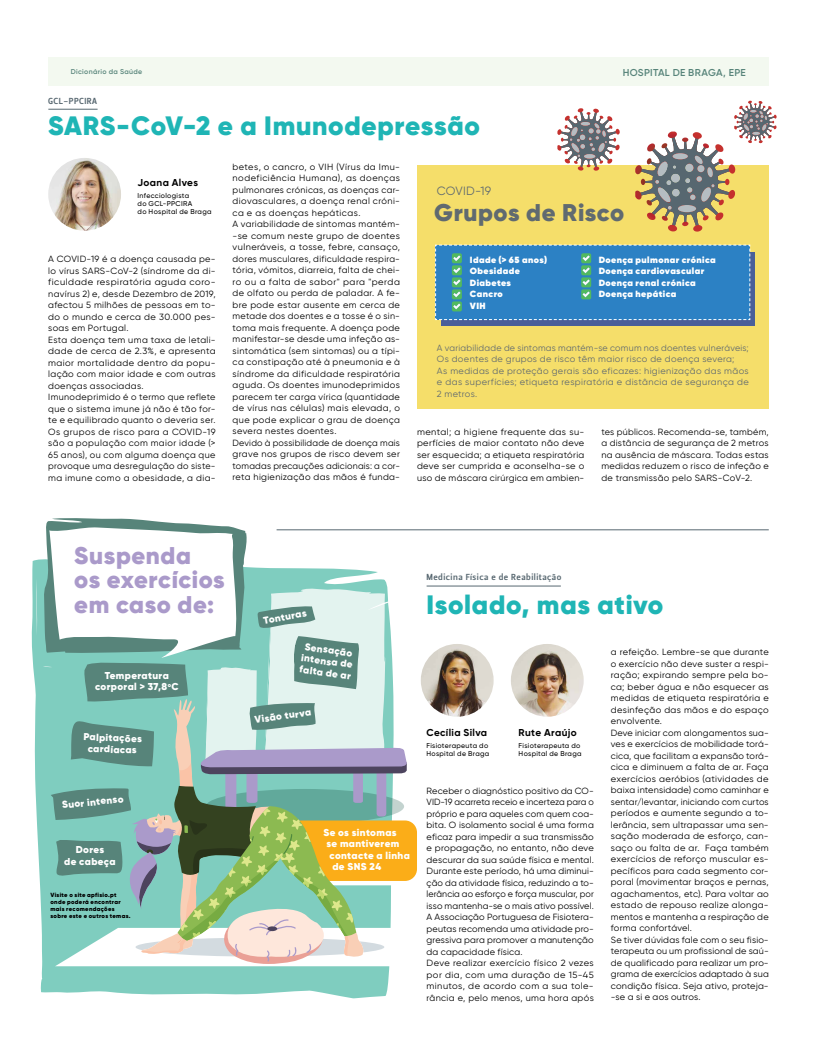
<style>
.page{position:relative;width:817px;height:1049px;background:#fff}
.page>*{position:absolute;margin:0;border:0;box-sizing:border-box;transform-origin:0 0}
.t1{font:900 26.6px "Gilroy";letter-spacing:.025em;color:#1fb5b5}
.t2{font:900 24.2px/24.4px "Gilroy";letter-spacing:.025em;color:#aa9aca}
.t3{font:900 24.2px "Gilroy";letter-spacing:.025em;color:#606a70}
.t4{font:12px "Gilroy";letter-spacing:.02em;color:#606a70}
.t5{font:900 10px/11.5px "Gilroy";letter-spacing:.035em;color:#fff;text-align:center}
.t6{font:700 10px "Gilroy";letter-spacing:.035em;color:#000}
.t7{font:600 10px "Gilroy";letter-spacing:.025em;color:#57847a}
.t8{font:9px/11.5px "Gilroy";letter-spacing:.03em;color:#000}
.t9{font:9px/11.5px "Gilroy";letter-spacing:.035em;color:#606a70}
.t10{font:9px/11.5px "Gilroy";letter-spacing:.03em;color:#000;text-align:justify;scale:1.04 1}
.t11{font:800 9px/11.5px "Gilroy";letter-spacing:.045em;color:#fff}
.t12{font:8.7px "Leitura Sans Grot 3";letter-spacing:.055em;color:#576770}
.t13{font:500 7px/8px "Gilroy";letter-spacing:.045em;color:#000}
.t14{font:600 7px "Gilroy";letter-spacing:.045em;color:#57847a}
.t15{font:900 6px/6.9px "Gilroy";letter-spacing:.05em;color:#000}
</style>
<div class="page">
<div style="left:417px;top:165px;width:351px;height:244px;background:#f5de6a"></div>
<div style="left:441px;top:252px;width:313px;height:73px;background:#4a5f99"></div>
<hr style="left:276px;top:530px;width:492px;height:1px;background:#576770">
<div style="left:48px;top:57px;width:720px;height:28px;background:#f3f9f0"></div>
<svg style="left:31px;top:559px;width:359px;height:440px;fill:#7fcdbf"></svg>
<svg style="left:43px;top:518px;width:382px;height:448px"></svg>
<img style="left:48px;top:158px;width:73px;height:73px;border-radius:36px">
<svg style="left:435px;top:244px;width:315px;height:77px;background:#3586c1"></svg>
<hr style="left:48px;top:109px;width:50px;height:1px;background:#576770">
<img style="left:510px;top:644px;width:73px;height:73px;border-radius:36px">
<img style="left:420px;top:644px;width:73px;height:73px;border-radius:36px">
<hr style="left:426px;top:585px;width:134px;height:1px;background:#576770">
<svg style="left:557px;top:108px;width:62px;height:63px"></svg>
<svg style="left:635px;top:101px;width:141px;height:131px"></svg>
<p class="t14" style="left:71px;top:67px;width:73px">Dicionário da Saúde</p>
<p class="t7" style="left:622px;top:66px;width:125px">HOSPITAL DE BRAGA, EPE</p>
<p class="t12" style="left:48px;top:95px;width:50px">GCL-PPCIRA</p>
<h1 class="t1" style="left:48px;top:109px;width:433px">SARS-CoV-2 e a Imunodepressão</h1>
<p class="t8" style="left:232px;top:161px;width:169px">betes, o cancro, o VIH (Vírus da Imu&shy;nodeficiência Humana), as doenças pulmonares crónicas, as doenças car&shy;diovasculares, a doença renal cróni&shy;ca e as doenças hepáticas.<br>A variabilidade de sintomas mantém--se comum neste grupo de doentes vulneráveis, a tosse, febre, cansaço, dores musculares, dificuldade respira&shy;tória, vómitos, diarreia, falta de chei&shy;ro ou a falta de sabor" para "perda de olfato ou perda de paladar. A fe&shy;bre pode estar ausente em cerca de metade dos doentes e a tosse é o sin&shy;toma mais frequente. A doença pode manifestar-se desde uma infeção as&shy;sintomática (sem sintomas) ou a típi&shy;ca constipação até à pneumonia e à síndrome da dificuldade respiratória aguda. Os doentes imunodeprimidos parecem ter carga vírica (quantidade de vírus nas células) mais elevada, o que pode explicar o grau de doença severa nestes doentes.<br>Devido à possibilidade de doença mais grave nos grupos de risco devem ser tomadas precauções adicionais: a cor&shy;reta higienização das mãos é funda-</p>
<p class="t6" style="left:137px;top:176px;width:62px">Joana Alves</p>
<p class="t13" style="left:137px;top:192px;width:75px">Infecciologista<br>do GCL-PPCIRA<br>do Hospital de Braga</p>
<h3 class="t4" style="left:437px;top:184px;width:56px">COVID-19</h3>
<h2 class="t3" style="left:434px;top:197px;width:192px">Grupos de Risco</h2>
<p class="t11" style="left:469px;top:254px;width:79px">Idade (&gt; 65 anos)<br>Obesidade<br>Diabetes<br>Cancro<br>VIH</p>
<p class="t11" style="left:598px;top:254px;width:118px">Doença pulmonar crónica<br>Doença cardiovascular<br>Doença renal crónica<br>Doença hepática</p>
<p class="t8" style="left:48px;top:253px;width:169px">A COVID-19 é a doença causada pe&shy;lo vírus SARS-CoV-2 (síndrome da di&shy;ficuldade respiratória aguda coro&shy;navírus 2) e, desde Dezembro de 2019, afectou 5 milhões de pessoas em to&shy;do o mundo e cerca de 30.000 pes&shy;soas em Portugal.<br>Esta doença tem uma taxa de letali&shy;dade de cerca de 2.3%, e apresenta maior mortalidade dentro da popu&shy;lação com maior idade e com outras doenças associadas.<br>Imunodeprimido é o termo que reflete que o sistema imune já não é tão for&shy;te e equilibrado quanto o deveria ser.<br>Os grupos de risco para a COVID-19 são a população com maior idade (&gt;<br>65 anos), ou com alguma doença que provoque uma desregulação do siste&shy;ma imune como a obesidade, a dia-</p>
<p class="t9" style="left:437px;top:342px;width:313px">A variabilidade de sintomas mantém-se comum nos doentes vulneráveis; Os doentes de grupos de risco têm maior risco de doença severa;<br>As medidas de proteção gerais são eficazes: higienização das mãos e das superfícies; etiqueta respiratória e distância de segurança de 2 metros.</p>
<p class="t10" style="left:417px;top:425px;width:162px">mental; a higiene frequente das su&shy;perfícies de maior contato não deve ser esquecida; a etiqueta respiratória deve ser cumprida e aconselha-se o uso de máscara cirúrgica em ambien-</p>
<p class="t8" style="left:601px;top:425px;width:169px;text-align:justify">tes públicos. Recomenda-se, também, a distância de segurança de 2 metros na ausência de máscara. Todas estas medidas reduzem o risco de infeção e de transmissão pelo SARS-CoV-2.</p>
<h2 class="t2" style="left:74px;top:543px;width:152px">Suspenda<br>os exercícios em caso de:</h2>
<p class="t5" style="left:95px;top:669px;width:85px">Temperatura corporal &gt; 37,8<sup>o</sup>C</p>
<p class="t5" style="left:84px;top:731px;width:60px;rotate:2deg">Palpitações cardíacas</p>
<p class="t5" style="left:61px;top:799px;width:63px;rotate:-6deg">Suor intenso</p>
<p class="t5" style="left:64px;top:844px;width:53px">Dores<br>de cabeça</p>
<p class="t15" style="left:50px;top:892px;width:82px">Visite o site apfisio.pt onde poderá encontrar mais recomendações sobre este e outros temas.</p>
<p class="t5" style="left:263px;top:614px;width:45px;rotate:-10deg">Tonturas</p>
<p class="t5" style="left:304px;top:640px;width:53px;text-align:left;rotate:8deg">Sensação intensa de falta de ar</p>
<p class="t5" style="left:254px;top:714px;width:58px;rotate:-8deg">Visão turva</p>
<p class="t5" style="left:323px;top:826px;width:75px">Se os sintomas</p>
<p class="t5" style="left:326px;top:838px;width:74px">se mantiverem</p>
<p class="t5" style="left:329px;top:849px;width:82px">contacte a linha</p>
<p class="t5" style="left:332px;top:861px;width:50px">de SNS 24</p>
<p class="t12" style="left:426px;top:572px;width:136px">Medicina Física e de Reabilitação</p>
<h1 class="t1" style="left:426px;top:587px;width:238px">Isolado, mas ativo</h1>
<p class="t6" style="left:426px;top:726px;width:62px">Cecília Silva</p>
<p class="t13" style="left:426px;top:742px;width:64px">Fisioterapeuta do<br>Hospital de Braga</p>
<p class="t6" style="left:518px;top:726px;width:59px">Rute Araújo</p>
<p class="t13" style="left:518px;top:742px;width:64px">Fisioterapeuta do<br>Hospital de Braga</p>
<p class="t8" style="left:426px;top:784px;width:169px">Receber o diagnóstico positivo da CO-VID-19 acarreta receio e incerteza para o próprio e para aqueles com quem coa&shy;bita. O isolamento social é uma forma eficaz para impedir a sua transmissão e propagação, no entanto, não deve descurar da sua saúde física e mental.<br>Durante este período, há uma diminui&shy;ção da atividade física, reduzindo a to&shy;lerância ao esforço e força muscular, por isso mantenha-se o mais ativo possível.<br>A Associação Portuguesa de Fisiotera&shy;peutas recomenda uma atividade pro&shy;gressiva para promover a manutenção da capacidade física.<br>Deve realizar exercício físico 2 vezes por dia, com uma duração de 15-45 minutos, de acordo com a sua tole&shy;rância e, pelo menos, uma hora após</p>
<p class="t8" style="left:610px;top:646px;width:159px">a refeição. Lembre-se que durante o exercício não deve suster a respi&shy;ração; expirando sempre pela bo&shy;ca; beber água e não esquecer as medidas de etiqueta respiratória e desinfeção das mãos e do espaço envolvente.<br>Deve iniciar com alongamentos sua&shy;ves e exercícios de mobilidade torá&shy;cica, que facilitam a expansão torá&shy;cica e diminuem a falta de ar. Faça exercícios aeróbios (atividades de baixa intensidade) como caminhar e sentar/levantar, iniciando com curtos períodos e aumente segundo a to&shy;lerância, sem ultrapassar uma sen&shy;sação moderada de esforço, can&shy;saço ou falta de ar. Faça também exercícios de reforço muscular es&shy;pecíficos para cada segmento cor&shy;poral (movimentar braços e pernas, agachamentos, etc). Para voltar ao estado de repouso realize alonga&shy;mentos e mantenha a respiração de forma confortável.<br>Se tiver dúvidas fale com o seu fisio&shy;terapeuta ou um profissional de saú&shy;de qualificado para realizar um pro&shy;grama de exercícios adaptado à sua condição física. Seja ativo, proteja--se a si e aos outros.</p>
</div>
